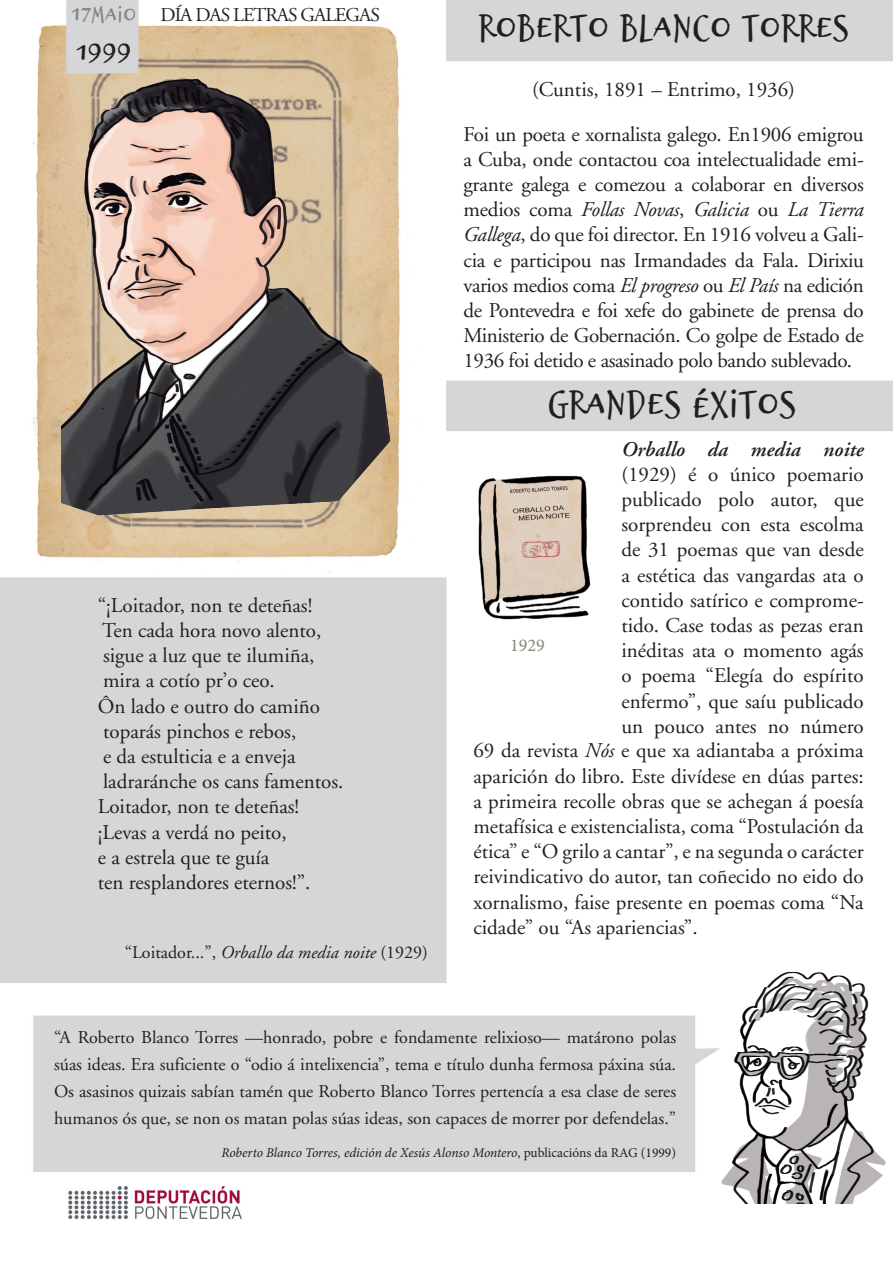
<style>
.page{position:relative;width:893px;height:1263px;background:#fff}
.page>*{position:absolute;margin:0;border:0;box-sizing:border-box;transform-origin:0 0}
.t1{font:45px "Brizel";color:#231f20}
.t2{font:43.5px "Brizel";color:#231f20}
.t3{font:33px "Brizel";color:#231f20}
.t4{font:27px "Brizel";color:#848984}
.t5{font:21px/25.2px "Adobe Garamond";color:#231f20;text-align:justify}
.t6{font:19.5px "Adobe Garamond";letter-spacing:-.05em;color:#231f20}
.t7{font:18px/27px "Adobe Garamond";color:#231f20;text-align:justify}
.t8{font:18px "Minion Pro";color:#878678}
.t9{font:italic 13.5px "Minion Pro";letter-spacing:-.01em;color:#231f20}
.s1{font-style:italic}
.s2{font-family:"Adobe Garamond Semibold Italic Os F"}
.s3{font-style:normal}
</style>
<div class="page">
<img style="left:0;top:0;width:893px;height:1219px">
<img style="left:62px;top:63px;width:352px;height:494px">
<img style="left:452px;top:456px;width:161px;height:175px">
<img style="left:708px;top:958px;width:185px;height:246px">
<div style="left:676px;top:1204px;width:217px;height:59px;background:#fff"></div>
<p class="t4" style="left:72px;top:4px;width:66px">17MAIO</p>
<p class="t6" style="left:160px;top:4px;width:221px">DÍA DAS LETRAS GALEGAS</p>
<p class="t3" style="left:76px;top:40px;width:57px">1999</p>
<p class="t5" style="left:98px;top:593px;width:216px">“¡Loitador, non te deteñas!</p>
<p class="t5" style="left:102px;top:618px;width:221px">Ten cada hora novo alento,</p>
<p class="t5" style="left:103px;top:643px;width:213px">sigue a luz que te ilumiña,</p>
<p class="t5" style="left:103px;top:669px;width:173px">mira a cotío pr’o ceo.</p>
<p class="t5" style="left:98px;top:694px;width:224px">Ôn lado e outro do camiño</p>
<p class="t5" style="left:103px;top:719px;width:195px">toparás pinchos e rebos,</p>
<p class="t5" style="left:103px;top:744px;width:194px">e da estulticia e a enveja</p>
<p class="t5" style="left:103px;top:769px;width:242px">ladraránche os cans famentos.</p>
<p class="t5" style="left:98px;top:795px;width:203px">Loitador, non te deteñas!</p>
<p class="t5" style="left:98px;top:820px;width:190px">¡Levas a verdá no peito,</p>
<p class="t5" style="left:98px;top:845px;width:173px">e a estrela que te guía</p>
<p class="t5" style="left:98px;top:870px;width:214px">ten resplandores eternos!”.</p>
<p class="t7" style="left:125px;top:939px;width:305px">“Loitador...”, <span class="s1">Orballo da media noite</span> (1929)</p>
<p class="t2" style="left:478px;top:10px;width:372px">ROBERTO BLANCO TORRES</p>
<p class="t5" style="left:532px;top:77px;width:264px">(Cuntis, 1891 – Entrimo, 1936)</p>
<p class="t5" style="left:463px;top:122px;width:402px">Foi un poeta e xornalista galego. En1906 emigrou a Cuba, onde contactou coa intelectualidade emi&shy;grante galega e comezou a colaborar en diversos medios coma <span class="s1">Follas Novas</span>, <span class="s1">Galicia</span> ou <span class="s1">La Tierra Gallega</span>, do que foi director. En 1916 volveu a Gali&shy;cia e participou nas Irmandades da Fala. Dirixiu varios medios coma <span class="s1">El progreso</span> ou <span class="s1">El País</span> na edición de Pontevedra e foi xefe do gabinete de prensa do Ministerio de Gobernación. Co golpe de Estado de 1936 foi detido e asasinado polo bando sublevado.</p>
<p class="t1" style="left:547px;top:387px;width:250px">GRANDES ÉXITOS</p>
<p class="t8" style="left:510px;top:633px;width:36px">1929</p>
<p class="t5" style="left:621px;top:437px;width:244px"><span class="s2">Orballo da media noite </span>(1929) é o único poemario publicado polo autor, que sorprendeu con esta escolma de 31 poemas que van desde a estética das vangardas ata o contido satírico e comprome&shy;tido. Case todas as pezas eran inéditas ata o momento agás o poema “Elegía do espírito enfermo”, que saíu publicado un pouco antes no número</p>
<p class="t5" style="left:473px;top:739px;width:392px">69 da revista <span class="s1">Nós</span> e que xa adiantaba a próxima aparición do libro. Este divídese en dúas partes: a primeira recolle obras que se achegan á poesía metafísica e existencialista, coma “Postulación da ética” e “O grilo a cantar”, e na segunda o carácter reivindicativo do autor, tan coñecido no eido do xornalismo, faise presente en poemas coma “Na cidade” ou “As apariencias”.</p>
<p class="t7" style="left:54px;top:1024px;width:624px">“A Roberto Blanco Torres —honrado, pobre e fondamente relixioso— matárono polas súas ideas. Era suficiente o “odio á intelixencia”, tema e título dunha fermosa páxina súa.<br>Os asasinos quizais sabían tamén que Roberto Blanco Torres pertencía a esa clase de seres humanos ós que, se non os matan polas súas ideas, son capaces de morrer por defendelas.”</p>
<p class="t9" style="left:221px;top:1143px;width:456px">Roberto Blanco Torres, edición de Xesús Alonso Montero<span class="s3">, publicacións da RAG (1999)</span></p>
</div>
